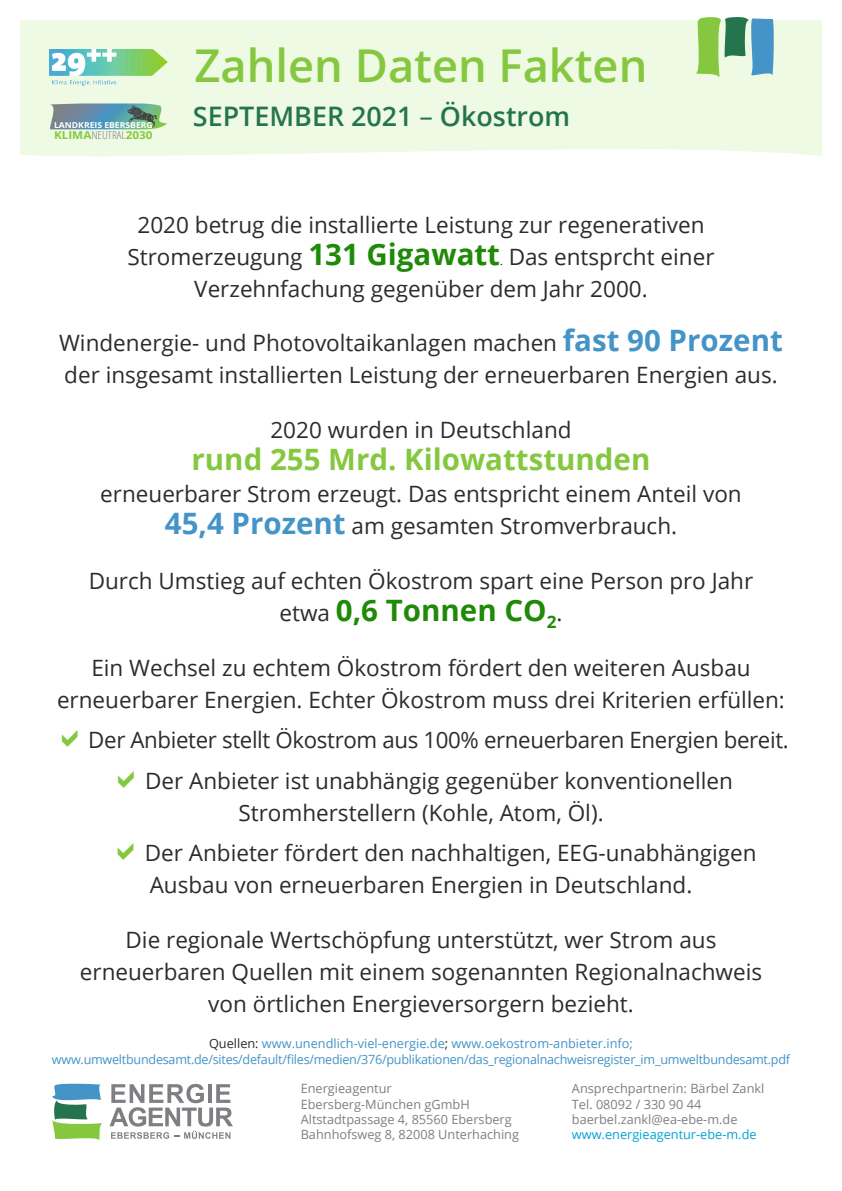
<style>
.page{position:relative;width:842px;height:1191px;background:#fff}
.page>*{position:absolute;margin:0;border:0;box-sizing:border-box;transform-origin:0 0}
.t1{font:600 45.3px "Open Sans";color:#85c840}
.t2{font:700 29.5px "Open Sans";color:#85c840}
.t3{font:700 29.5px "Open Sans";color:#1f8a07}
.t4{font:600 26.9px "Open Sans";color:#24744d}
.t5{font:22.5px/32px "Open Sans";color:#2a2c2e;text-align:center}
.t6{font:12.7px/15.3px "Open Sans";letter-spacing:-.02em;color:#4594c7;text-align:center}
.t7{font:12.7px/15.3px "Open Sans";color:#7e7f83}
.t8{font:12.7px "Open Sans";color:#00a3d3}
.t9{font:700 11px "Open Sans";color:#86c940;scale:1.07 1}
.t10{font:700 8.1px "Open Sans";letter-spacing:-.005em;color:#fff;scale:1.07 1}
.s1{font-weight:300;font-stretch:condensed;color:#7e7f83}
.s2{font-weight:400}
.s3{font-weight:700;font-size:29.5px;color:#1f8a07}
.s4{font-family:"Minion Pro";font-size:12px;color:#131413}
.s5{font-weight:700;font-size:29.5px;color:#4594c7}
.s6{font-weight:400;font-size:22.5px;color:#2a2c2e}
.s7{color:#2a2c2e}
</style>
<div class="page">
<svg style="left:52px;top:1083px;width:50px;height:57px"></svg>
<svg style="left:109px;top:1083px;width:124px;height:55px"></svg>
<div style="left:20px;top:20px;width:802px;height:137px;background:#eefae3"></div>
<svg style="left:696px;top:17px;width:79px;height:60px;background:#88bd9b"></svg>
<svg style="left:50px;top:103px;width:117px;height:26px;background:#709c9e"></svg>
<img style="left:49px;top:49px;width:119px;height:36px">
<p class="t10" style="left:54px;top:119px;width:94px">LANDKREIS EBERSBERG</p>
<p class="t9" style="left:54px;top:127px;width:93px">KLIMA<span class="s1">NEUTRAL</span>2030</p>
<h1 class="t1" style="left:195px;top:34px;width:454px">Zahlen Daten Fakten</h1>
<p class="t4" style="left:193px;top:97px;width:379px">SEPTEMBER 2021 <span class="s2">–</span> Ökostrom</p>
<p class="t5" style="left:127px;top:208px;width:588px">2020 betrug die installierte Leistung zur regenerativen<br>Stromerzeugung <span class="s3">131 Gigawatt</span><span class="s4">.</span> Das entsprcht einer<br>Verzehnfachung gegenüber dem Jahr 2000.</p>
<p class="t5" style="left:59px;top:327px;width:725px;text-align:left">Windenergie- und Photovoltaikanlagen machen <span class="s5">fast 90 Prozent </span>der insgesamt installierten Leistung der erneuerbaren Energien aus.</p>
<p class="t5" style="left:270px;top:413px;width:303px">2020 wurden in Deutschland</p>
<h2 class="t2" style="left:191px;top:438px;width:460px">rund 255 Mrd. Kilowattstunden</h2>
<p class="t5" style="left:100px;top:477px;width:643px">erneuerbarer Strom erzeugt. Das entspricht einem Anteil von<br><span class="s5">45,4 Prozent</span> am gesamten Stromverbrauch.</p>
<p class="t5" style="left:89px;top:564px;width:666px">Durch Umstieg auf echten Ökostrom spart eine Person pro Jahr</p>
<h2 class="t3" style="left:279px;top:589px;width:284px"><span class="s6">etwa</span> 0,6 Tonnen CO<sub>2</sub><span class="s6">.</span></h2>
<p class="t5" style="left:57px;top:651px;width:729px">Ein Wechsel zu echtem Ökostrom fördert den weiteren Ausbau erneuerbarer Energien. Echter Ökostrom muss drei Kriterien erfüllen:</p>
<p class="t5" style="left:88px;top:719px;width:702px;line-height:40.5px">Der Anbieter stellt Ökostrom aus 100% erneuerbaren Energien bereit.<br>Der Anbieter ist unabhängig gegenüber konventionellen</p>
<p class="t5" style="left:145px;top:791px;width:613px;line-height:40.5px;text-align:left;text-indent:94px">Stromherstellern (Kohle, Atom, Öl).<br>Der Anbieter fördert den nachhaltigen, EEG-unabhängigen</p>
<p class="t5" style="left:150px;top:868px;width:544px">Ausbau von erneuerbaren Energien in Deutschland.</p>
<p class="t5" style="left:80px;top:923px;width:684px">Die regionale Wertschöpfung unterstützt, wer Strom aus erneuerbaren Quellen mit einem sogenannten Regionalnachweis von örtlichen Energieversorgern bezieht.</p>
<p class="t6" style="left:52px;top:1035px;width:740px"><span class="s7">Quellen:</span> www.unendlich-viel-energie.de<span class="s7">;</span> www.oekostrom-anbieter.info; www.umweltbundesamt.de/sites/default/files/medien/376/publikationen/das_regionalnachweisregister_im_umweltbundesamt.pdf</p>
<p class="t7" style="left:301px;top:1080px;width:220px">Energieagentur<br>Ebersberg-München gGmbH<br>Altstadtpassage 4, 85560 Ebersberg<br>Bahnhofsweg 8, 82008 Unterhaching</p>
<p class="t7" style="left:572px;top:1080px;width:194px">Ansprechpartnerin: Bärbel Zankl<br>Tel. 08092 / 330 90 44 baerbel.zankl@ea-ebe-m.de</p>
<p class="t8" style="left:572px;top:1126px;width:186px">www.energieagentur-ebe-m.de</p>
</div>
